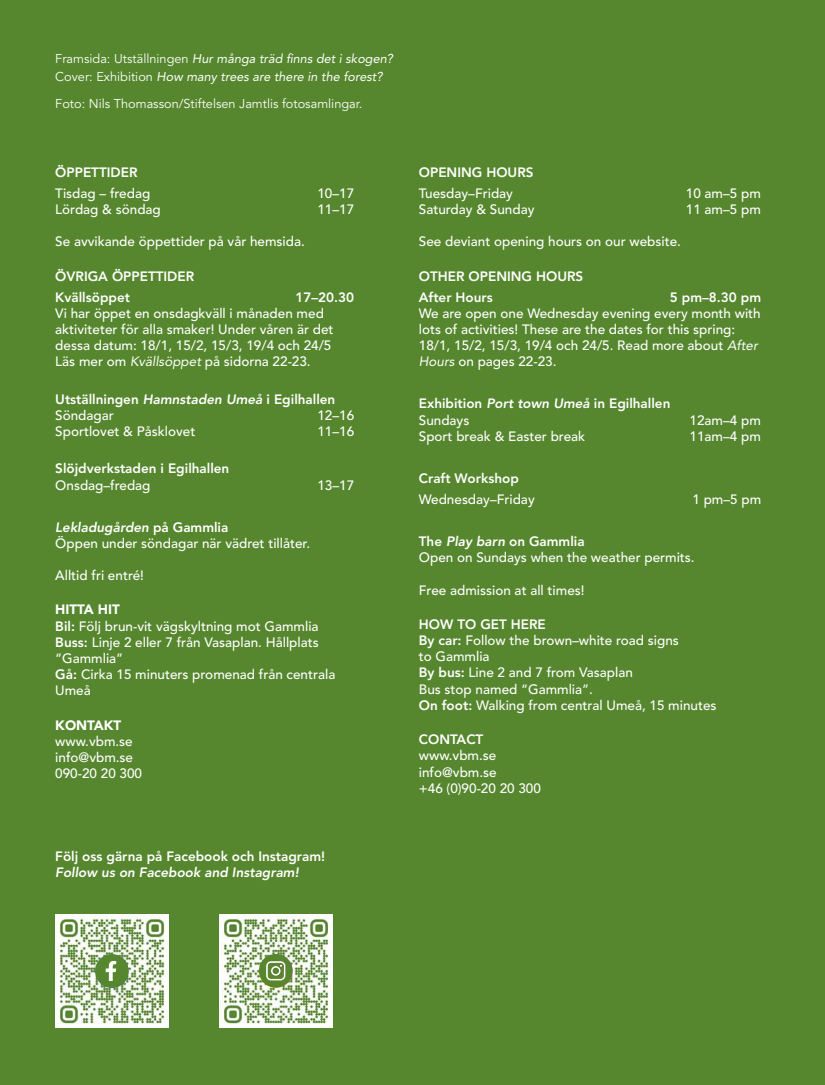
<style>
.page{position:relative;width:825px;height:1085px;background:#fff}
.page>*{position:absolute;margin:0;border:0;box-sizing:border-box;transform-origin:0 0}
.t1{font:500 13.5px/16.2px "Avenir LT Std";color:#fff}
.t2{font:800 13.5px/21px "Avenir LT Std";color:#fff}
.t3{font:italic 800 13.5px "Avenir LT Std";color:#fff}
.t4{font:900 13.5px "Avenir LT Std";color:#fff}
.t5{font:italic 12.75px/18px "Avenir LT Std";color:#fff}
.t6{font:12.75px "Avenir LT Std";color:#fff}
.s1{font-style:normal}
.s2{font-weight:400;font-style:italic}
.s3{font-style:italic}
.s4{font-weight:500}
.s5{font-weight:800;font-style:italic}
.s6{font-weight:800}
.s7{font-weight:900}
</style>
<div class="page">
<div style="left:0;top:0;width:825px;height:1084px;background:#56872e"></div>
<img style="left:219px;top:914px;width:113px;height:113px">
<svg style="left:259px;top:953px;width:34px;height:34px"></svg>
<img style="left:55px;top:914px;width:114px;height:113px">
<svg style="left:95px;top:954px;width:34px;height:33px"></svg>
<p class="t5" style="left:55px;top:50px;width:339px"><span class="s1">Framsida: Utställningen</span> Hur många träd finns det i skogen?<br><span class="s1">Cover: Exhibition</span> How many trees are there in the forest?</p>
<p class="t6" style="left:55px;top:96px;width:309px">Foto: Nils Thomasson/Stiftelsen Jamtlis fotosamlingar.</p>
<p class="t2" style="left:55px;top:162px;width:84px">ÖPPETTIDER</p>
<p class="t1" style="left:55px;top:185px;width:96px">Tisdag – fredag</p>
<p class="t1" style="left:317px;top:185px;width:38px">10–17</p>
<p class="t1" style="left:55px;top:201px;width:107px">Lördag &amp; söndag</p>
<p class="t1" style="left:317px;top:201px;width:38px">11–17</p>
<p class="t1" style="left:55px;top:234px;width:251px">Se avvikande öppettider på vår hemsida.</p>
<p class="t2" style="left:55px;top:265px;width:140px">ÖVRIGA ÖPPETTIDER<br>Kvällsöppet</p>
<p class="t2" style="left:295px;top:286px;width:60px">17–20.30</p>
<p class="t1" style="left:55px;top:305px;width:280px">Vi har öppet en onsdagkväll i månaden med aktiviteter för alla smaker! Under våren är det dessa datum: 18/1, 15/2, 15/3, 19/4 och 24/5<br>Läs mer om <span class="s2">Kvällsöppet</span> på sidorna 22-23.</p>
<p class="t2" style="left:55px;top:391px;width:282px;line-height:16.2px">Utställningen <span class="s3">Hamnstaden Umeå</span> i Egilhallen<br><span class="s4">Söndagar</span></p>
<p class="t1" style="left:317px;top:407px;width:38px">12–16</p>
<p class="t1" style="left:55px;top:423px;width:142px">Sportlovet &amp; Påsklovet</p>
<p class="t1" style="left:317px;top:423px;width:38px">11–16</p>
<p class="t2" style="left:55px;top:458px;width:176px">Slöjdverkstaden i Egilhallen</p>
<p class="t1" style="left:55px;top:477px;width:97px">Onsdag–fredag</p>
<p class="t1" style="left:317px;top:477px;width:38px">13–17</p>
<p class="t1" style="left:55px;top:519px;width:256px"><span class="s5">Lekladugården</span> <span class="s6">på Gammlia<br></span>Öppen under söndagar när vädret tillåter.</p>
<p class="t1" style="left:55px;top:567px;width:90px">Alltid fri entré!</p>
<p class="t1" style="left:55px;top:602px;width:282px"><span class="s7">HITTA HIT<br></span><span class="s6">Bil:</span> Följ brun-vit vägskyltning mot Gammlia<br><span class="s6">Buss:</span> Linje 2 eller 7 från Vasaplan. Hållplats “Gammlia”<br><span class="s6">Gå:</span> Cirka 15 minuters promenad från centrala<br>Umeå</p>
<p class="t4" style="left:55px;top:716px;width:67px">KONTAKT</p>
<p class="t1" style="left:55px;top:733px;width:88px">www.vbm.se info@vbm.se<br>090-20 20 300</p>
<p class="t2" style="left:55px;top:845px;width:271px">Följ oss gärna på Facebook och Instagram!</p>
<p class="t3" style="left:55px;top:863px;width:245px">Follow us on Facebook and Instagram!</p>
<p class="t2" style="left:419px;top:162px;width:116px">OPENING HOURS</p>
<p class="t1" style="left:419px;top:185px;width:96px">Tuesday–Friday</p>
<p class="t1" style="left:686px;top:185px;width:77px">10 am–5 pm</p>
<p class="t1" style="left:419px;top:201px;width:117px">Saturday &amp; Sunday</p>
<p class="t1" style="left:686px;top:201px;width:77px">11 am–5 pm</p>
<p class="t1" style="left:419px;top:234px;width:264px">See deviant opening hours on our website.</p>
<p class="t2" style="left:419px;top:265px;width:166px">OTHER OPENING HOURS<br>After Hours</p>
<p class="t2" style="left:670px;top:286px;width:93px">5 pm–8.30 pm</p>
<p class="t1" style="left:419px;top:305px;width:343px">We are open one Wednesday evening every month with lots of activities! These are the dates for this spring:<br>18/1, 15/2, 15/3, 19/4 och 24/5. Read more about <span class="s2">After Hours</span> on pages 22-23.</p>
<p class="t2" style="left:419px;top:395px;width:253px;line-height:16.2px">Exhibition <span class="s3">Port town Umeå</span> in Egilhallen<br><span class="s4">Sundays</span></p>
<p class="t1" style="left:690px;top:412px;width:73px">12am–4 pm</p>
<p class="t1" style="left:419px;top:428px;width:168px">Sport break &amp; Easter break</p>
<p class="t1" style="left:690px;top:428px;width:73px">11am–4 pm</p>
<p class="t2" style="left:419px;top:467px;width:101px">Craft Workshop</p>
<p class="t1" style="left:419px;top:491px;width:117px">Wednesday–Friday</p>
<p class="t1" style="left:692px;top:491px;width:70px">1 pm–5 pm</p>
<p class="t1" style="left:419px;top:533px;width:277px"><span class="s6">The</span> <span class="s5">Play barn</span> <span class="s6">on Gammlia<br></span>Open on Sundays when the weather permits.</p>
<p class="t1" style="left:419px;top:582px;width:167px">Free admission at all times!</p>
<p class="t1" style="left:419px;top:616px;width:299px"><span class="s6">HOW TO GET HERE<br>By car:</span> Follow the brown–white road signs<br>to Gammlia<br><span class="s6">By bus:</span> Line 2 and 7 from Vasaplan<br>Bus stop named “Gammlia”.<br><span class="s6">On foot:</span> Walking from central Umeå, 15 minutes</p>
<p class="t2" style="left:419px;top:728px;width:66px">CONTACT</p>
<p class="t1" style="left:419px;top:747px;width:124px">www.vbm.se info@vbm.se<br>+46 (0)90-20 20 300</p>
</div>
